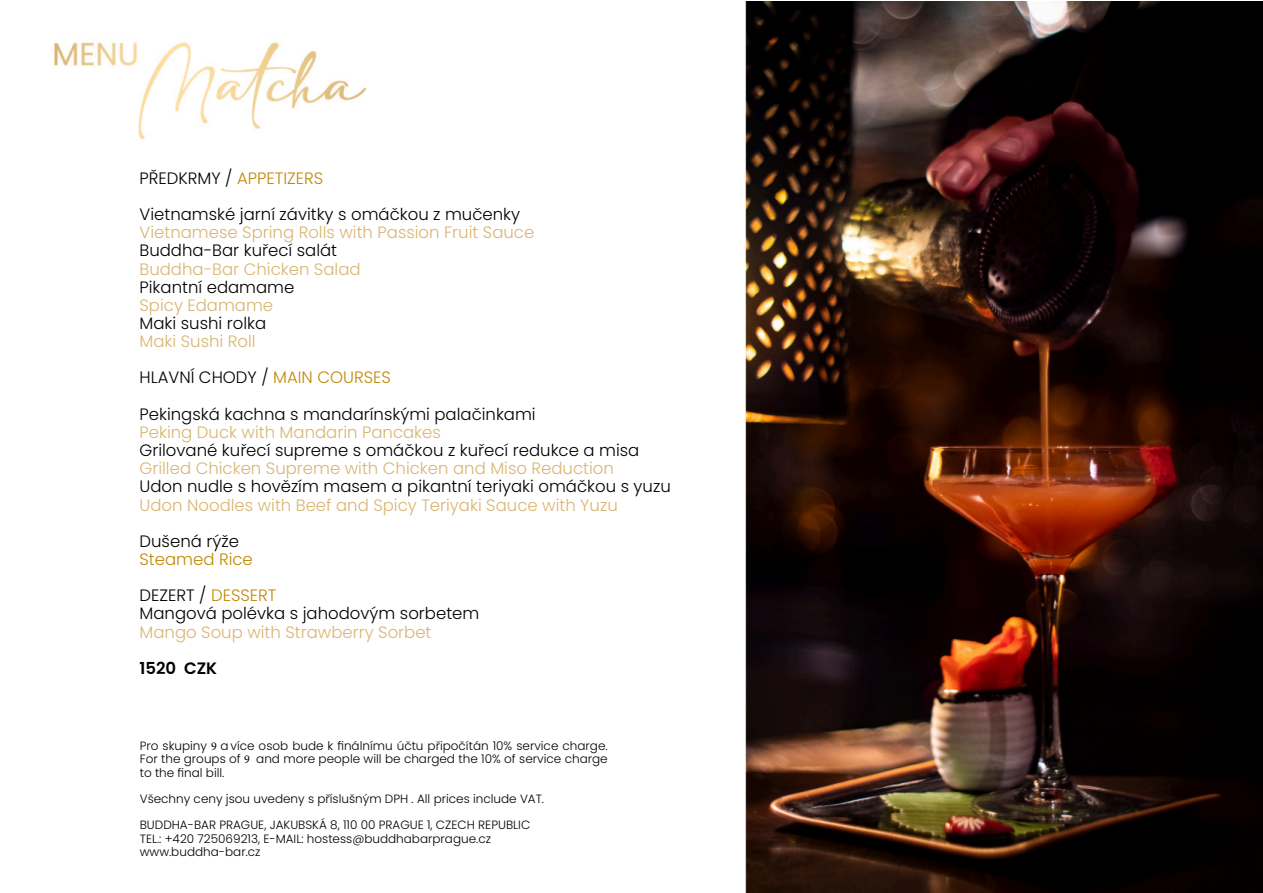
<style>
.page{position:relative;width:1263px;height:893px;background:#fff}
.page>*{position:absolute;margin:0;border:0;box-sizing:border-box;transform-origin:0 0}
.t1{font:300 16.5px "Poppins";color:#000}
.t2{font:300 16.5px "Poppins";color:#d9b572}
.t3{font:300 16.5px "Poppins";color:#c08806}
.t4{font:600 16.5px "Poppins";color:#000}
.t5{font:300 12px/13.2px "Poppins";color:#000}
.s1{color:#000}
.s2{color:#c08806}
.s3{font-family:"Minion Pro";font-weight:400}
</style>
<div class="page">
<img style="left:54px;top:1px;width:1209px;height:892px">
<p class="t3" style="left:140px;top:166px;width:185px"><span class="s1">PŘEDKRMY /</span> APPETIZERS</p>
<p class="t1" style="left:140px;top:203px;width:382px">Vietnamské jarní závitky s omáčkou z mučenky</p>
<p class="t2" style="left:140px;top:221px;width:396px">Vietnamese Spring Rolls with Passion Fruit Sauce</p>
<p class="t1" style="left:140px;top:239px;width:199px">Buddha-Bar kuřecí salát</p>
<p class="t2" style="left:140px;top:257px;width:223px">Buddha-Bar Chicken Salad</p>
<p class="t1" style="left:140px;top:275px;width:156px">Pikantní edamame</p>
<p class="t2" style="left:140px;top:294px;width:135px">Spicy Edamame</p>
<p class="t1" style="left:140px;top:312px;width:128px">Maki sushi rolka</p>
<p class="t2" style="left:140px;top:330px;width:118px">Maki Sushi Roll</p>
<p class="t1" style="left:140px;top:366px;width:253px">HLAVNÍ CHODY / <span class="s2">MAIN COURSES</span></p>
<p class="t1" style="left:140px;top:402px;width:398px">Pekingská kachna s mandarínskými palačinkami</p>
<p class="t2" style="left:140px;top:421px;width:303px">Peking Duck with Mandarin Pancakes</p>
<p class="t1" style="left:140px;top:439px;width:501px">Grilované kuřecí supreme s omáčkou z kuřecí redukce a misa</p>
<p class="t2" style="left:140px;top:457px;width:476px">Grilled Chicken Supreme with Chicken and Miso Reduction</p>
<p class="t1" style="left:140px;top:475px;width:533px">Udon nudle s hovězím masem a pikantní teriyaki omáčkou s yuzu</p>
<p class="t2" style="left:140px;top:493px;width:480px">Udon Noodles with Beef and Spicy Teriyaki Sauce with Yuzu</p>
<p class="t1" style="left:140px;top:529px;width:101px">Dušená rýže</p>
<p class="t3" style="left:140px;top:548px;width:115px">Steamed Rice</p>
<p class="t1" style="left:140px;top:584px;width:138px">DEZERT / <span class="s2">DESSERT</span></p>
<p class="t1" style="left:140px;top:602px;width:341px">Mangová polévka s jahodovým sorbetem</p>
<p class="t2" style="left:140px;top:620px;width:293px">Mango Soup with Strawberry Sorbet</p>
<p class="t4" style="left:140px;top:657px;width:79px">1520 CZK</p>
<p class="t5" style="left:140px;top:739px;width:469px;text-align:justify">Pro skupiny <span class="s3">9</span> a více osob bude k finálnímu účtu připočítán 10% service charge.<br>For the groups of <span class="s3">9</span> and more people will be charged the 10% of service charge to the final bill.</p>
<p class="t5" style="left:140px;top:785px;width:406px;line-height:26.4px">Všechny ceny jsou uvedeny s příslušným DPH . All prices include VAT.<br>BUDDHA-BAR PRAGUE, JAKUBSKÁ 8, 110 00 PRAGUE 1, CZECH REPUBLIC</p>
<p class="t5" style="left:140px;top:832px;width:353px">TEL.: +420 725069213, E-MAIL: hostess@buddhabarprague.cz www.buddha-bar.cz</p>
</div>
